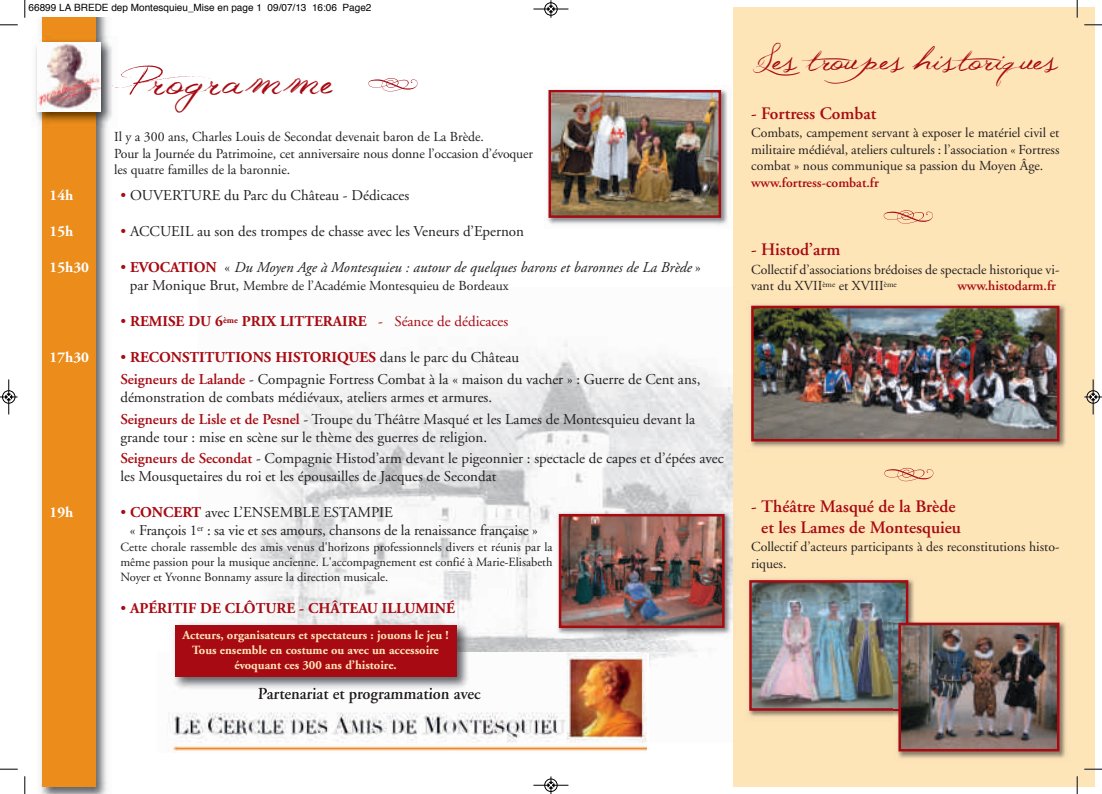
<style>
.page{position:relative;width:1102px;height:794px;background:#fff}
.page>*{position:absolute;margin:0;border:0;box-sizing:border-box;transform-origin:0 0}
.t1{font:40px "Jellyka Western Princess";letter-spacing:.05em;color:#a70a12;scale:1.2 1}
.t2{font:30px "Jellyka Western Princess";color:#a70a12;scale:1.2 1}
.t3{font:600 17.5px/21px "Adobe Garamond";color:#a70a12;text-align:center}
.t4{font:600 16.25px "Adobe Garamond";color:#231f20}
.t5{font:15px/21.5px "Adobe Garamond";color:#231f20}
.t6{font:700 15px "Adobe Garamond";color:#a70a12}
.t7{font:italic 15px "Adobe Garamond";color:#231f20}
.t8{font:700 15px "Adobe Garamond";color:#fff}
.t9{font:13.75px/16.5px "Adobe Garamond";color:#231f20}
.t10{font:600 13.75px "Adobe Garamond";color:#a70a12}
.t11{font:12.5px/15px "Adobe Garamond";color:#231f20;text-align:justify}
.t12{font:700 12.5px/15px "Adobe Garamond";color:#fee5b8;text-align:center}
.t13{font:10px "Helvetica";color:#000}
.s1{font-family:"Jellyka Vampire Street";font-style:italic;font-size:51.25px}
.s2{color:#a70a12}
.s3{font-style:normal;color:#a70a12}
.s4{font-weight:700;font-style:normal;color:#a70a12}
.s5{font-style:normal}
.s6{font-size:15px}
.s7{font-weight:400}
.s8{font-weight:700;color:#a70a12}
.s9{font-weight:600;color:#a70a12}
</style>
<div class="page">
<img style="left:250px;top:341px;width:483px;height:325px">
<img style="left:40px;top:17px;width:68px;height:777px">
<div style="left:43px;top:7px;width:53px;height:780px;background:#eb8c1b"></div>
<div style="left:733px;top:7px;width:362px;height:780px;background:#fee5b8"></div>
<img style="left:35px;top:37px;width:77px;height:91px">
<img style="left:37px;top:43px;width:64px;height:67px">
<svg style="left:368px;top:78px;width:50px;height:13px"></svg>
<svg style="left:884px;top:468px;width:49px;height:13px"></svg>
<svg style="left:884px;top:210px;width:49px;height:14px"></svg>
<img style="left:750px;top:304px;width:316px;height:144px">
<img style="left:754px;top:309px;width:302px;height:129px">
<div style="left:751px;top:306px;width:308px;height:135px;border:2px solid #a70a12"></div>
<img style="left:748px;top:579px;width:166px;height:138px">
<img style="left:752px;top:583px;width:153px;height:124px">
<div style="left:749px;top:580px;width:159px;height:130px;border:2px solid #a70a12"></div>
<img style="left:897px;top:721px;width:169px;height:37px">
<img style="left:919px;top:621px;width:147px;height:100px">
<img style="left:894px;top:710px;width:4px;height:8px">
<img style="left:906px;top:618px;width:13px;height:4px">
<img style="left:894px;top:618px;width:12px;height:90px">
<img style="left:901px;top:625px;width:155px;height:123px">
<div style="left:898px;top:622px;width:161px;height:129px;border:2px solid #a70a12"></div>
<div style="left:158px;top:652px;width:490px;height:103px;background:#fff"></div>
<img style="left:167px;top:652px;width:480px;height:100px">
<img style="left:554px;top:509px;width:179px;height:130px">
<img style="left:562px;top:517px;width:160px;height:108px">
<div style="left:559px;top:514px;width:166px;height:114px;border:2px solid #a70a12"></div>
<img style="left:547px;top:89px;width:181px;height:137px">
<img style="left:552px;top:93px;width:166px;height:122px">
<div style="left:549px;top:90px;width:172px;height:128px;border:2px solid #a70a12"></div>
<img style="left:170px;top:619px;width:303px;height:74px">
<img style="left:258px;top:688px;width:48px;height:5px">
<div style="left:175px;top:625px;width:282px;height:52px;background:#a70a12"></div>
<div style="left:24px;top:0;width:353px;height:16px;background:#fff"></div>
<svg style="left:24px;top:0;width:2px;height:18px"></svg>
<svg style="left:0;top:24px;width:18px;height:2px"></svg>
<svg style="left:1077px;top:0;width:1px;height:18px"></svg>
<svg style="left:1084px;top:24px;width:18px;height:2px"></svg>
<svg style="left:24px;top:776px;width:2px;height:18px"></svg>
<svg style="left:0;top:768px;width:18px;height:2px"></svg>
<svg style="left:1077px;top:776px;width:1px;height:18px"></svg>
<svg style="left:1084px;top:768px;width:18px;height:2px"></svg>
<div style="left:544px;top:2px;width:14px;height:14px;border:1px solid #fff;border-radius:50%"></div>
<hr style="left:533px;top:9px;width:35px;height:1px;background:#000">
<div style="left:545px;top:3px;width:12px;height:12px;border:1px solid #000;border-radius:50%"></div>
<svg style="left:548px;top:0;width:6px;height:18px"></svg>
<div style="left:544px;top:778px;width:14px;height:14px;border:1px solid #fff;border-radius:50%"></div>
<hr style="left:533px;top:785px;width:35px;height:1px;background:#000">
<div style="left:545px;top:779px;width:12px;height:12px;border:1px solid #000;border-radius:50%"></div>
<svg style="left:548px;top:776px;width:6px;height:18px"></svg>
<hr style="left:9px;top:379px;width:1px;height:35px;background:#000">
<div style="left:2px;top:390px;width:13px;height:13px;border:1px solid #000;border-radius:50%"></div>
<svg style="left:0;top:394px;width:18px;height:6px"></svg>
<div style="left:1086px;top:390px;width:14px;height:13px;border:1px solid #fff;border-radius:50%"></div>
<hr style="left:1093px;top:379px;width:1px;height:35px;background:#000">
<div style="left:1087px;top:390px;width:13px;height:13px;border:1px solid #000;border-radius:50%"></div>
<svg style="left:1084px;top:394px;width:18px;height:6px"></svg>
<p class="t13" style="left:29px;top:4px;width:344px">66899 LA BREDE dep Montesquieu_Mise en page 1 09/07/13 16:06 Page2</p>
<h1 class="t1" style="left:129px;top:56px;width:171px"><span class="s1">P</span>rogramme</h1>
<p class="t9" style="left:114px;top:130px;width:420px">Il y a 300 ans, Charles Louis de Secondat devenait baron de La Brède.<br>Pour la Journée du Patrimoine, cet anniversaire nous donne l’occasion d’évoquer les quatre familles de la baronnie.</p>
<p class="t8" style="left:50px;top:190px;width:25px">14h</p>
<p class="t5" style="left:120px;top:186px;width:290px"><span class="s2">•</span> OUVERTURE du Parc du Château - Dédicaces</p>
<p class="t8" style="left:50px;top:226px;width:25px">15h</p>
<p class="t5" style="left:120px;top:222px;width:405px"><span class="s2">•</span> ACCUEIL au son des trompes de chasse avec les Veneurs d’Epernon</p>
<p class="t8" style="left:50px;top:262px;width:41px">15h30</p>
<p class="t7" style="left:120px;top:262px;width:582px"><span class="s3">•</span> <span class="s4">EVOCATION</span> <span class="s5">«</span> Du Moyen Age à Montesquieu : autour de quelques barons et baronnes de La Brède <span class="s5">»</span></p>
<p class="t9" style="left:130px;top:279px;width:380px"><span class="s6">par Monique Brut,</span> Membre de l’Académie Montesquieu de Bordeaux</p>
<p class="t6" style="left:120px;top:316px;width:389px"><span class="s7">•</span> REMISE DU 6<sup>ème</sup> PRIX LITTERAIRE <span class="s7">- Séance de dédicaces</span></p>
<p class="t8" style="left:50px;top:352px;width:41px">17h30</p>
<p class="t5" style="left:120px;top:348px;width:581px"><span class="s2">•</span> <span class="s8">RECONSTITUTIONS HISTORIQUES</span> dans le parc du Château<br><span class="s9">Seigneurs de Lalande</span> - Compagnie Fortress Combat à la « maison du vacher » : Guerre de Cent ans,</p>
<p class="t5" style="left:120px;top:388px;width:576px">démonstration de combats médiévaux, ateliers armes et armures.<br><span class="s9">Seigneurs de Lisle et de Pesnel</span> - Troupe du Théâtre Masqué et les Lames de Montesquieu devant la</p>
<p class="t5" style="left:120px;top:427px;width:605px">grande tour : mise en scène sur le thème des guerres de religion.<br><span class="s9">Seigneurs de Secondat</span> - Compagnie Histod’arm devant le pigeonnier : spectacle de capes et d’épées avec</p>
<p class="t5" style="left:120px;top:467px;width:378px">les Mousquetaires du roi et les épousailles de Jacques de Secondat</p>
<p class="t8" style="left:50px;top:506px;width:25px">19h</p>
<p class="t5" style="left:130px;top:504px;width:409px;line-height:18px;text-indent:-9px"><span class="s2">•</span> <span class="s8">CONCERT</span> avec L’ENSEMBLE ESTAMPIE<br>« François 1<sup>er</sup> : sa vie et ses amours, chansons de la renaissance française »</p>
<p class="t11" style="left:120px;top:541px;width:434px">Cette chorale rassemble des amis venus d'horizons professionnels divers et réunis par la même passion pour la musique ancienne. L'accompagnement est confié à Marie-Elisabeth Noyer et Yvonne Bonnamy assure la direction musicale.</p>
<p class="t6" style="left:120px;top:602px;width:336px"><span class="s7">•</span> APÉRITIF DE CLÔTURE - CHÂTEAU ILLUMINÉ</p>
<p class="t12" style="left:182px;top:629px;width:268px">Acteurs, organisateurs et spectateurs : jouons le jeu !<br>Tous ensemble en costume ou avec un accessoire évoquant ces 300 ans d’histoire.</p>
<p class="t4" style="left:258px;top:687px;width:224px">Partenariat et programmation avec</p>
<h2 class="t2" style="left:753px;top:41px;width:256px">Les troupes historiques</h2>
<p class="t3" style="left:751px;top:104px;width:127px">- Fortress Combat</p>
<p class="t9" style="left:751px;top:126px;width:310px;text-align:justify">Combats, campement servant à exposer le matériel civil et militaire médiéval, ateliers culturels : l’association « Fortress combat » nous communique sa passion du Moyen Âge.</p>
<p class="t10" style="left:751px;top:177px;width:129px">www.fortress-combat.fr</p>
<p class="t3" style="left:751px;top:241px;width:91px">- Histod’arm</p>
<p class="t9" style="left:751px;top:262px;width:310px">Collectif d’associations brédoises de spectacle historique vi&shy;vant du XVII<sup>ème</sup> et XVIII<sup>ème</sup></p>
<p class="t10" style="left:958px;top:280px;width:100px">www.histodarm.fr</p>
<p class="t3" style="left:751px;top:497px;width:211px">- Théâtre Masqué de la Brède et les Lames de Montesquieu</p>
<p class="t9" style="left:751px;top:540px;width:310px">Collectif d’acteurs participants à des reconstitutions histo&shy;riques.</p>
</div>
